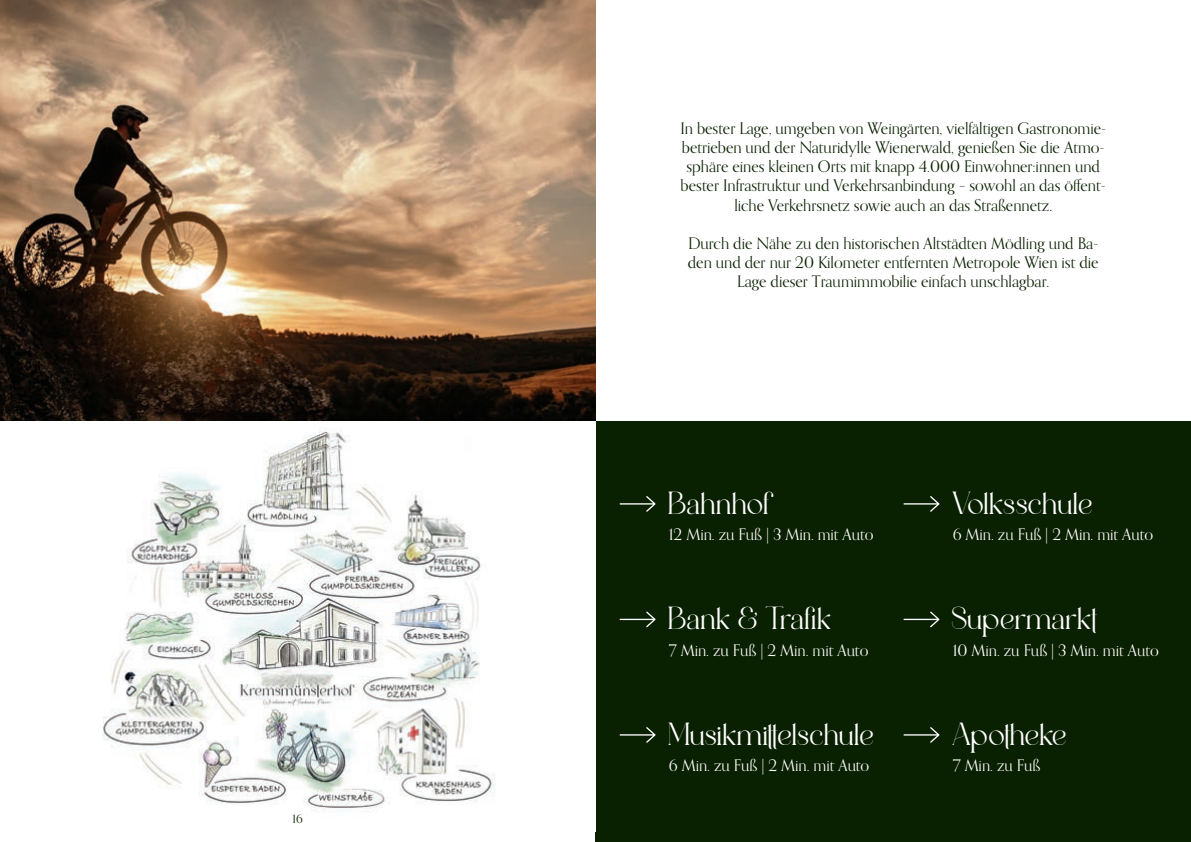
<style>
.page{position:relative;width:1191px;height:842px;background:#fff}
.page>*{position:absolute;margin:0;border:0;box-sizing:border-box;transform-origin:0 0}
.t1{font:32px "Al Bizantheum";color:#fff}
.t2{font:16px/19.2px "Orpheus Pro";color:#092001;text-align:center}
.t3{font:16px "Orpheus Pro";color:#fff}
.t4{font:12px "Orpheus Pro";color:#092001}
</style>
<div class="page">
<div style="left:595px;top:421px;width:596px;height:421px;background:#092001"></div>
<img style="left:0;top:0;width:595px;height:812px">
<svg style="left:619px;top:496px;width:36px;height:16px"></svg>
<svg style="left:903px;top:496px;width:36px;height:16px"></svg>
<svg style="left:619px;top:611px;width:36px;height:16px"></svg>
<svg style="left:903px;top:611px;width:36px;height:16px"></svg>
<svg style="left:619px;top:727px;width:36px;height:16px"></svg>
<svg style="left:903px;top:727px;width:36px;height:16px"></svg>
<p class="t4" style="left:293px;top:811px;width:12px">16</p>
<p class="t2" style="left:680px;top:118px;width:427px">In bester Lage, umgeben von Weingärten, vielfältigen Gastronomie&shy;betrieben und der Naturidylle Wienerwald, genießen Sie die Atmo&shy;sphäre eines kleinen Orts mit knapp 4.000 Einwohner:innen und bester Infrastruktur und Verkehrsanbindung – sowohl an das öffent&shy;liche Verkehrsnetz sowie auch an das Straßennetz.</p>
<p class="t2" style="left:688px;top:233px;width:412px">Durch die Nähe zu den historischen Altstädten Mödling und Ba&shy;den und der nur 20 Kilometer entfernten Metropole Wien ist die<br>Lage dieser Traumimmobilie einfach unschlagbar.</p>
<h1 class="t1" style="left:668px;top:484px;width:108px">Bahnhof</h1>
<h1 class="t1" style="left:951px;top:484px;width:142px">Volksschule</h1>
<p class="t3" style="left:669px;top:524px;width:206px">12 Min. zu Fuß | 3 Min. mit Auto</p>
<p class="t3" style="left:952px;top:524px;width:202px">6 Min. zu Fuß | 2 Min. mit Auto</p>
<h1 class="t1" style="left:668px;top:599px;width:165px">Bank &amp; Trafik</h1>
<h1 class="t1" style="left:951px;top:599px;width:147px">Supermarkt</h1>
<p class="t3" style="left:669px;top:640px;width:201px">7 Min. zu Fuß | 2 Min. mit Auto</p>
<p class="t3" style="left:952px;top:640px;width:207px">10 Min. zu Fuß | 3 Min. mit Auto</p>
<h1 class="t1" style="left:668px;top:715px;width:208px">Musikmittelschule</h1>
<h1 class="t1" style="left:951px;top:715px;width:116px">Apotheke</h1>
<p class="t3" style="left:669px;top:755px;width:202px">6 Min. zu Fuß | 2 Min. mit Auto</p>
<p class="t3" style="left:952px;top:755px;width:89px">7 Min. zu Fuß</p>
</div>
